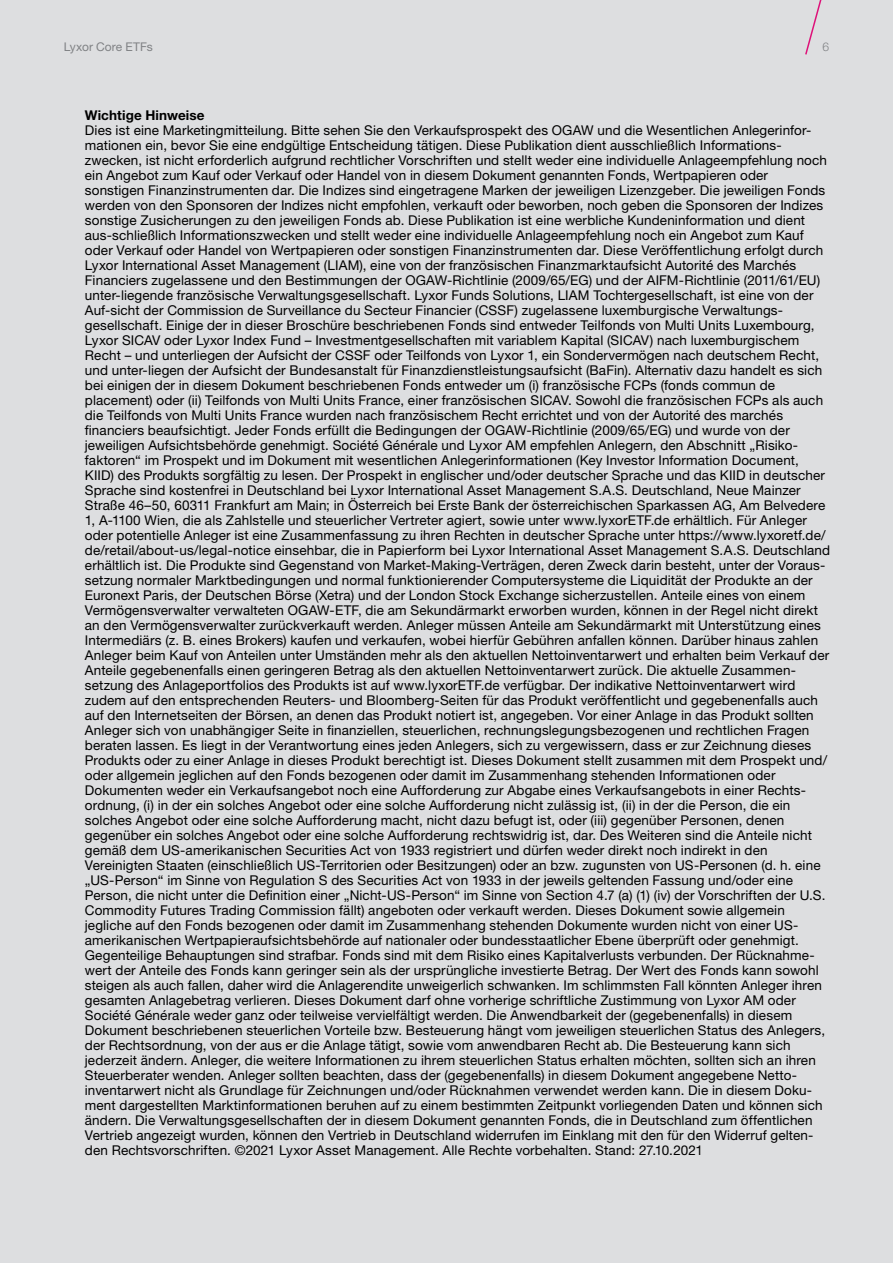
<style>
.page{position:relative;width:893px;height:1263px;background:#dddee0}
.page>*{position:absolute;margin:0;border:0;box-sizing:border-box;transform-origin:0 0}
.t1{font:13.5px/15px "Helvetica Neue LT Pro";letter-spacing:.01em;color:#000}
.t2{font:700 13.5px "Helvetica Neue LT Pro";letter-spacing:.01em;color:#000}
.t3{font:12px "Helvetica Neue LT Pro";letter-spacing:.005em;color:#808285}
.t4{font:300 12px "Helvetica Neue LT Pro";color:#808285}
</style>
<div class="page">
<svg style="left:805px;top:0;width:17px;height:55px"></svg>
<p class="t3" style="left:64px;top:39px;width:90px">Lyxor Core ETFs</p>
<p class="t4" style="left:822px;top:39px;width:8px">6</p>
<p class="t2" style="left:85px;top:107px;width:121px">Wichtige Hinweise</p>
<p class="t1" style="left:85px;top:123px;width:747px">Dies ist eine Marketingmitteilung. Bitte sehen Sie den Verkaufsprospekt des OGAW und die Wesentlichen Anlegerinfor&shy;mationen ein, bevor Sie eine endgültige Entscheidung tätigen. Diese Publikation dient ausschließlich Informations&shy;zwecken, ist nicht erforderlich aufgrund rechtlicher Vorschriften und stellt weder eine individuelle Anlageempfehlung noch ein Angebot zum Kauf oder Verkauf oder Handel von in diesem Dokument genannten Fonds, Wertpapieren oder sonstigen Finanzinstrumenten dar. Die Indizes sind eingetragene Marken der jeweiligen Lizenzgeber. Die jeweiligen Fonds werden von den Sponsoren der Indizes nicht empfohlen, verkauft oder beworben, noch geben die Sponsoren der Indizes sonstige Zusicherungen zu den jeweiligen Fonds ab. Diese Publikation ist eine werbliche Kundeninformation und dient aus-schließlich Informationszwecken und stellt weder eine individuelle Anlageempfehlung noch ein Angebot zum Kauf oder Verkauf oder Handel von Wertpapieren oder sonstigen Finanzinstrumenten dar. Diese Veröffentlichung erfolgt durch Lyxor International Asset Management (LIAM), eine von der französischen Finanzmarktaufsicht Autorité des Marchés Financiers zugelassene und den Bestimmungen der OGAW-Richtlinie (2009/65/EG) und der AIFM-Richtlinie (2011/61/EU) unter-liegende französische Verwaltungsgesellschaft. Lyxor Funds Solutions, LIAM Tochtergesellschaft, ist eine von der Auf-sicht der Commission de Surveillance du Secteur Financier (CSSF) zugelassene luxemburgische Verwaltungs&shy;gesellschaft. Einige der in dieser Broschüre beschriebenen Fonds sind entweder Teilfonds von Multi Units Luxembourg, Lyxor SICAV oder Lyxor Index Fund – Investmentgesellschaften mit variablem Kapital (SICAV) nach luxemburgischem Recht – und unterliegen der Aufsicht der CSSF oder Teilfonds von Lyxor 1, ein Sondervermögen nach deutschem Recht, und unter-liegen der Aufsicht der Bundesanstalt für Finanzdienstleistungsaufsicht (BaFin). Alternativ dazu handelt es sich bei einigen der in diesem Dokument beschriebenen Fonds entweder um (i) französische FCPs (fonds commun de placement) oder (ii) Teilfonds von Multi Units France, einer französischen SICAV. Sowohl die französischen FCPs als auch die Teilfonds von Multi Units France wurden nach französischem Recht errichtet und von der Autorité des marchés financiers beaufsichtigt. Jeder Fonds erfüllt die Bedingungen der OGAW-Richtlinie (2009/65/EG) und wurde von der jeweiligen Aufsichtsbehörde genehmigt. Société Générale und Lyxor AM empfehlen Anlegern, den Abschnitt „Risiko&shy;faktoren“ im Prospekt und im Dokument mit wesentlichen Anlegerinformationen (Key Investor Information Document, KIID) des Produkts sorgfältig zu lesen. Der Prospekt in englischer und/oder deutscher Sprache und das KIID in deutscher Sprache sind kostenfrei in Deutschland bei Lyxor International Asset Management S.A.S. Deutschland, Neue Mainzer Straße 46–50, 60311 Frankfurt am Main; in Österreich bei Erste Bank der österreichischen Sparkassen AG, Am Belvedere 1, A-1100 Wien, die als Zahlstelle und steuerlicher Vertreter agiert, sowie unter www.lyxorETF.de erhältlich. Für Anleger oder potentielle Anleger ist eine Zusammenfassung zu ihren Rechten in deutscher Sprache unter https://www.lyxoretf.de/ de/retail/about-us/legal-notice einsehbar, die in Papierform bei Lyxor International Asset Management S.A.S. Deutschland erhältlich ist. Die Produkte sind Gegenstand von Market-Making-Verträgen, deren Zweck darin besteht, unter der Voraus&shy;setzung normaler Marktbedingungen und normal funktionierender Computersysteme die Liquidität der Produkte an der Euronext Paris, der Deutschen Börse (Xetra) und der London Stock Exchange sicherzustellen. Anteile eines von einem Vermögensverwalter verwalteten OGAW-ETF, die am Sekundärmarkt erworben wurden, können in der Regel nicht direkt an den Vermögensverwalter zurückverkauft werden. Anleger müssen Anteile am Sekundärmarkt mit Unterstützung eines Intermediärs (z. B. eines Brokers) kaufen und verkaufen, wobei hierfür Gebühren anfallen können. Darüber hinaus zahlen Anleger beim Kauf von Anteilen unter Umständen mehr als den aktuellen Nettoinventarwert und erhalten beim Verkauf der Anteile gegebenenfalls einen geringeren Betrag als den aktuellen Nettoinventarwert zurück. Die aktuelle Zusammen&shy;setzung des Anlageportfolios des Produkts ist auf www.lyxorETF.de verfügbar. Der indikative Nettoinventarwert wird zudem auf den entsprechenden Reuters- und Bloomberg-Seiten für das Produkt veröffentlicht und gegebenenfalls auch auf den Internetseiten der Börsen, an denen das Produkt notiert ist, angegeben. Vor einer Anlage in das Produkt sollten Anleger sich von unabhängiger Seite in finanziellen, steuerlichen, rechnungslegungsbezogenen und rechtlichen Fragen beraten lassen. Es liegt in der Verantwortung eines jeden Anlegers, sich zu vergewissern, dass er zur Zeichnung dieses Produkts oder zu einer Anlage in dieses Produkt berechtigt ist. Dieses Dokument stellt zusammen mit dem Prospekt und/ oder allgemein jeglichen auf den Fonds bezogenen oder damit im Zusammenhang stehenden Informationen oder Dokumenten weder ein Verkaufsangebot noch eine Aufforderung zur Abgabe eines Verkaufsangebots in einer Rechts&shy;ordnung, (i) in der ein solches Angebot oder eine solche Aufforderung nicht zulässig ist, (ii) in der die Person, die ein solches Angebot oder eine solche Aufforderung macht, nicht dazu befugt ist, oder (iii) gegenüber Personen, denen gegenüber ein solches Angebot oder eine solche Aufforderung rechtswidrig ist, dar. Des Weiteren sind die Anteile nicht gemäß dem US-amerikanischen Securities Act von 1933 registriert und dürfen weder direkt noch indirekt in den Vereinigten Staaten (einschließlich US-Territorien oder Besitzungen) oder an bzw. zugunsten von US-Personen (d. h. eine „US-Person“ im Sinne von Regulation S des Securities Act von 1933 in der jeweils geltenden Fassung und/oder eine Person, die nicht unter die Definition einer „Nicht-US-Person“ im Sinne von Section 4.7 (a) (1) (iv) der Vorschriften der U.S.<br>Commodity Futures Trading Commission fällt) angeboten oder verkauft werden. Dieses Dokument sowie allgemein jegliche auf den Fonds bezogenen oder damit im Zusammenhang stehenden Dokumente wurden nicht von einer US&shy;amerikanischen Wertpapieraufsichtsbehörde auf nationaler oder bundesstaatlicher Ebene überprüft oder genehmigt.<br>Gegenteilige Behauptungen sind strafbar. Fonds sind mit dem Risiko eines Kapitalverlusts verbunden. Der Rücknahme&shy;wert der Anteile des Fonds kann geringer sein als der ursprüngliche investierte Betrag. Der Wert des Fonds kann sowohl steigen als auch fallen, daher wird die Anlagerendite unweigerlich schwanken. Im schlimmsten Fall könnten Anleger ihren gesamten Anlagebetrag verlieren. Dieses Dokument darf ohne vorherige schriftliche Zustimmung von Lyxor AM oder Société Générale weder ganz oder teilweise vervielfältigt werden. Die Anwendbarkeit der (gegebenenfalls) in diesem Dokument beschriebenen steuerlichen Vorteile bzw. Besteuerung hängt vom jeweiligen steuerlichen Status des Anlegers, der Rechtsordnung, von der aus er die Anlage tätigt, sowie vom anwendbaren Recht ab. Die Besteuerung kann sich jederzeit ändern. Anleger, die weitere Informationen zu ihrem steuerlichen Status erhalten möchten, sollten sich an ihren Steuerberater wenden. Anleger sollten beachten, dass der (gegebenenfalls) in diesem Dokument angegebene Netto&shy;inventarwert nicht als Grundlage für Zeichnungen und/oder Rücknahmen verwendet werden kann. Die in diesem Doku&shy;ment dargestellten Marktinformationen beruhen auf zu einem bestimmten Zeitpunkt vorliegenden Daten und können sich ändern. Die Verwaltungsgesellschaften der in diesem Dokument genannten Fonds, die in Deutschland zum öffentlichen Vertrieb angezeigt wurden, können den Vertrieb in Deutschland widerrufen im Einklang mit den für den Widerruf gelten&shy;den Rechtsvorschriften. ©2021 Lyxor Asset Management. Alle Rechte vorbehalten. Stand: 27.10.2021</p>
</div>
